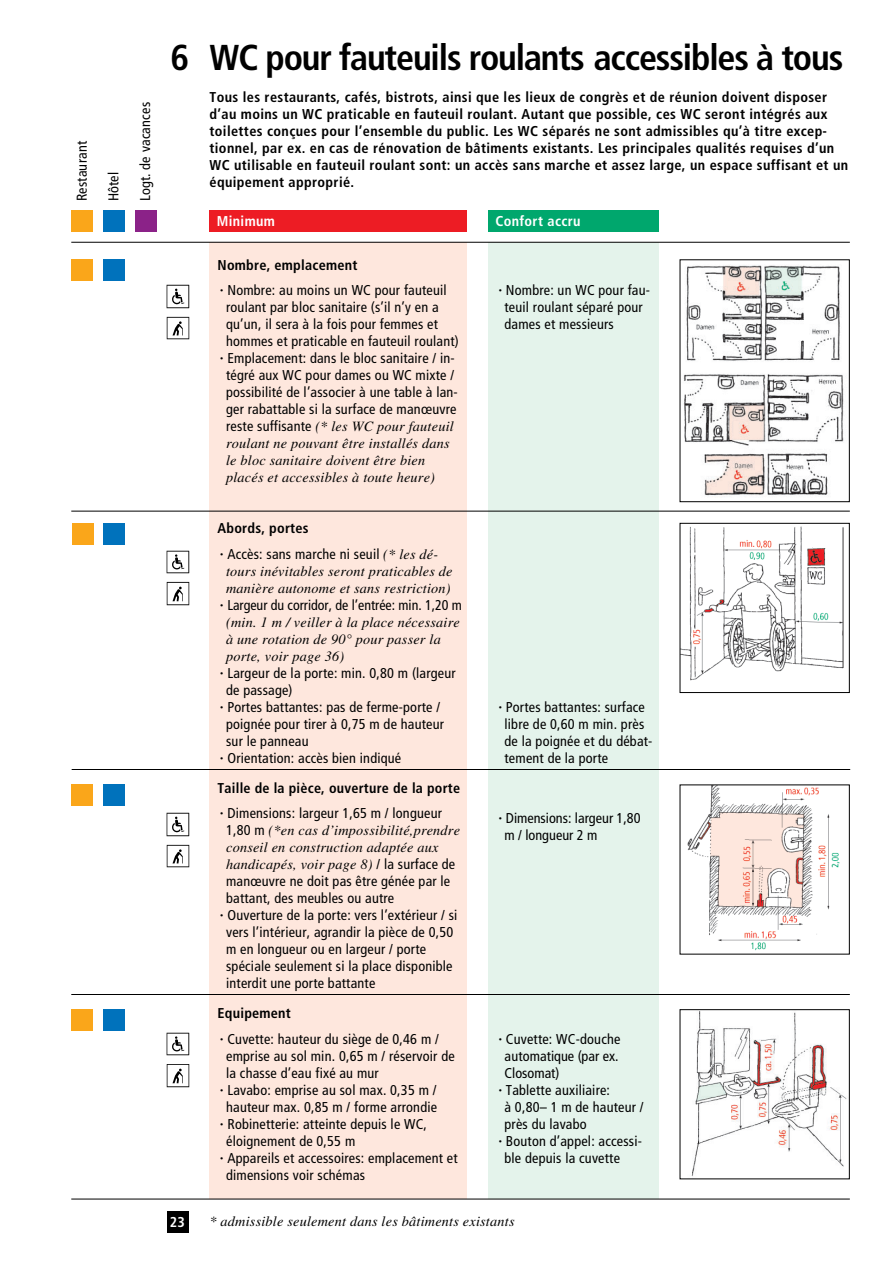
<style>
.page{position:relative;width:893px;height:1263px;background:#fff}
.page>*{position:absolute;margin:0;border:0;box-sizing:border-box;transform-origin:0 0}
.t1{font:700 condensed 36px "Frutiger";letter-spacing:-.03em;color:#000}
.t2{font:condensed 14.25px/17px "Frutiger";letter-spacing:.015em;color:#000}
.t3{font:700 condensed 14.25px/17px "Frutiger";letter-spacing:.025em;color:#000}
.t4{font:italic 14.25px/17px "Times";letter-spacing:.015em;color:#000}
.t5{font:700 condensed 14.25px "Frutiger";letter-spacing:.025em;color:#fff}
.s1{font-family:"Courier";font-stretch:normal}
.s2{font-family:"Frutiger";font-style:normal;font-stretch:condensed}
.s3{font-family:"Times";font-style:italic;font-stretch:normal}
.s4{font-family:"Courier";font-weight:400;font-stretch:normal}
.s5{font-weight:400}
</style>
<div class="page">
<div style="left:488px;top:242px;width:170px;height:957px;background:#e4f3eb"></div>
<div style="left:209px;top:242px;width:258px;height:957px;background:#fee7dd"></div>
<div style="left:167px;top:1212px;width:21px;height:21px;background:#000"></div>
<div style="left:71px;top:210px;width:21px;height:22px;background:#faa61a"></div>
<div style="left:103px;top:210px;width:21px;height:22px;background:#0072bc"></div>
<div style="left:135px;top:210px;width:21px;height:22px;background:#8b2288"></div>
<div style="left:209px;top:210px;width:258px;height:22px;background:#ed1c24"></div>
<div style="left:488px;top:210px;width:170px;height:22px;background:#00a76d"></div>
<hr style="left:71px;top:242px;width:778px;height:1px;background:#000">
<hr style="left:71px;top:1199px;width:778px;height:1px;background:#000">
<img style="left:683px;top:265px;width:161px;height:231px">
<svg style="left:71px;top:510px;width:780px;height:670px"></svg>
<div style="left:71px;top:259px;width:21px;height:22px;background:#faa61a"></div>
<div style="left:103px;top:259px;width:21px;height:22px;background:#0072bc"></div>
<div style="left:72px;top:524px;width:21px;height:21px;background:#faa61a"></div>
<div style="left:104px;top:524px;width:21px;height:21px;background:#0072bc"></div>
<div style="left:71px;top:784px;width:21px;height:22px;background:#faa61a"></div>
<div style="left:103px;top:784px;width:21px;height:22px;background:#0072bc"></div>
<div style="left:71px;top:1009px;width:21px;height:21px;background:#faa61a"></div>
<div style="left:103px;top:1009px;width:21px;height:21px;background:#0072bc"></div>
<div style="left:164px;top:316px;width:29px;height:24px;background:linear-gradient(to bottom,#fff,#fff)"></div>
<img style="left:166px;top:316px;width:23px;height:24px">
<img style="left:166px;top:285px;width:24px;height:23px">
<img style="left:166px;top:582px;width:23px;height:23px">
<div style="left:164px;top:550px;width:27px;height:24px;background:#fff"></div>
<img style="left:166px;top:550px;width:24px;height:24px">
<svg style="left:163px;top:844px;width:30px;height:24px"></svg>
<img style="left:166px;top:844px;width:23px;height:24px">
<div style="left:164px;top:812px;width:26px;height:25px;background:#fff"></div>
<img style="left:166px;top:813px;width:23px;height:23px">
<div style="left:164px;top:1064px;width:29px;height:24px;background:linear-gradient(to bottom,#fff,#fff)"></div>
<img style="left:166px;top:1064px;width:23px;height:23px">
<div style="left:164px;top:1032px;width:27px;height:25px;background:#fff"></div>
<img style="left:166px;top:1032px;width:24px;height:24px">
<p class="t2" style="left:75px;top:201px;width:62px;rotate:-90deg">Restaurant</p>
<p class="t2" style="left:106px;top:201px;width:31px;rotate:-90deg">Hôtel</p>
<p class="t2" style="left:138px;top:201px;width:101px;rotate:-90deg">Logt. de vacances</p>
<h1 class="t1" style="left:170px;top:43px;width:674px">6 WC pour fauteuils roulants accessibles à tous</h1>
<p class="t3" style="left:209px;top:90px;width:640px">Tous les restaurants, cafés, bistrots, ainsi que les lieux de congrès et de réunion doivent disposer d’au moins un WC praticable en fauteuil roulant. Autant que possible, ces WC seront intégrés aux toilettes conçues pour l’ensemble du public. Les WC séparés ne sont admissibles qu’à titre excep&shy;tionnel, par ex. en cas de rénovation de bâtiments existants. Les principales qualités requises d’un WC utilisable en fauteuil roulant sont: un accès sans marche et assez large, un espace suffisant et un équipement approprié.</p>
<p class="t5" style="left:217px;top:215px;width:60px">Minimum</p>
<p class="t5" style="left:495px;top:215px;width:87px">Confort accru</p>
<p class="t5" style="left:170px;top:1216px;width:16px">23</p>
<p class="t3" style="left:218px;top:258px;width:141px">Nombre, emplacement</p>
<p class="t2" style="left:226px;top:283px;width:234px;text-indent:-9px"><span class="s1">•</span>Nombre: au moins un WC pour fauteuil roulant par bloc sanitaire (s’il n’y en a qu’un, il sera à la fois pour femmes et hommes et praticable en fauteuil roulant)</p>
<p class="t2" style="left:218px;top:351px;width:242px;text-align:center"><span class="s1">•</span>Emplacement: dans le bloc sanitaire / in&shy;tégré aux WC pour dames ou WC mixte / possibilité de l’associer à une table à lan&shy;ger rabattable si la surface de manœuvre</p>
<p class="t4" style="left:226px;top:419px;width:229px"><span class="s2">reste suffisante</span> (* les WC pour fauteuil roulant ne pouvant être installés dans le bloc sanitaire doivent être bien placés et accessibles à toute heure)</p>
<p class="t3" style="left:218px;top:521px;width:93px">Abords, portes</p>
<p class="t2" style="left:218px;top:547px;width:222px"><span class="s1">•</span>Accès: sans marche ni seuil <span class="s3">(* les dé-</span></p>
<p class="t4" style="left:226px;top:564px;width:228px">tours inévitables seront praticables de manière autonome et sans restriction)</p>
<p class="t2" style="left:218px;top:598px;width:246px"><span class="s1">•</span>Largeur du corridor, de l’entrée: min. 1,20 m</p>
<p class="t4" style="left:226px;top:615px;width:235px">(min. 1 m / veiller à la place nécessaire à une rotation de 90° pour passer la porte, voir page 36)</p>
<p class="t2" style="left:226px;top:666px;width:231px;text-indent:-9px"><span class="s1">•</span>Largeur de la porte: min. 0,80 m (largeur de passage)</p>
<p class="t2" style="left:226px;top:700px;width:219px;text-indent:-9px"><span class="s1">•</span>Portes battantes: pas de ferme-porte / poignée pour tirer à 0,75 m de hauteur sur le panneau</p>
<p class="t3" style="left:218px;top:744px;width:244px;line-height:29.7px"><span class="s4">•</span><span class="s5">Orientation: accès bien indiqué<br></span>Taille de la pièce, ouverture de la porte</p>
<p class="t2" style="left:218px;top:806px;width:226px"><span class="s1">•</span>Dimensions: largeur 1,65 m / longueur</p>
<p class="t4" style="left:226px;top:823px;width:235px"><span class="s2">1,80 m</span> (*en cas d’impossibilité,prendre conseil en construction adaptée aux handicapés, voir page 8) <span class="s2">/ la surface de</span></p>
<p class="t2" style="left:226px;top:874px;width:225px">manœuvre ne doit pas être génée par le battant, des meubles ou autre</p>
<p class="t2" style="left:226px;top:908px;width:233px;text-indent:-9px"><span class="s1">•</span>Ouverture de la porte: vers l’extérieur / si vers l’intérieur, agrandir la pièce de 0,50 m en longueur ou en largeur / porte spéciale seulement si la place disponible interdit une porte battante</p>
<p class="t3" style="left:218px;top:1006px;width:75px">Equipement</p>
<p class="t2" style="left:226px;top:1031px;width:230px;text-indent:-9px"><span class="s1">•</span>Cuvette: hauteur du siège de 0,46 m / emprise au sol min. 0,65 m / réservoir de la chasse d’eau fixé au mur</p>
<p class="t2" style="left:218px;top:1082px;width:221px;text-align:center"><span class="s1">•</span>Lavabo: emprise au sol max. 0,35 m / hauteur max. 0,85 m / forme arrondie</p>
<p class="t2" style="left:226px;top:1116px;width:202px;text-indent:-9px"><span class="s1">•</span>Robinetterie: atteinte depuis le WC, éloignement de 0,55 m</p>
<p class="t2" style="left:226px;top:1150px;width:233px;text-indent:-9px"><span class="s1">•</span>Appareils et accessoires: emplacement et dimensions voir schémas</p>
<p class="t2" style="left:504px;top:283px;width:147px;text-indent:-9px"><span class="s1">•</span>Nombre: un WC pour fau&shy;teuil roulant séparé pour dames et messieurs</p>
<p class="t2" style="left:504px;top:700px;width:149px;text-indent:-9px"><span class="s1">•</span>Portes battantes: surface libre de 0,60 m min. près de la poignée et du débat&shy;tement de la porte</p>
<p class="t2" style="left:504px;top:810px;width:137px;text-indent:-9px"><span class="s1">•</span>Dimensions: largeur 1,80 m / longueur 2 m</p>
<p class="t2" style="left:504px;top:1031px;width:117px;text-indent:-9px"><span class="s1">•</span>Cuvette: WC-douche automatique (par ex.<br>Closomat)</p>
<p class="t2" style="left:504px;top:1082px;width:140px;text-indent:-9px"><span class="s1">•</span>Tablette auxiliaire:<br>à 0,80– 1 m de hauteur / près du lavabo</p>
<p class="t2" style="left:504px;top:1133px;width:139px;text-indent:-9px"><span class="s1">•</span>Bouton d’appel: accessi&shy;ble depuis la cuvette</p>
<p class="t4" style="left:209px;top:1214px;width:306px">* admissible seulement dans les bâtiments existants</p>
</div>
